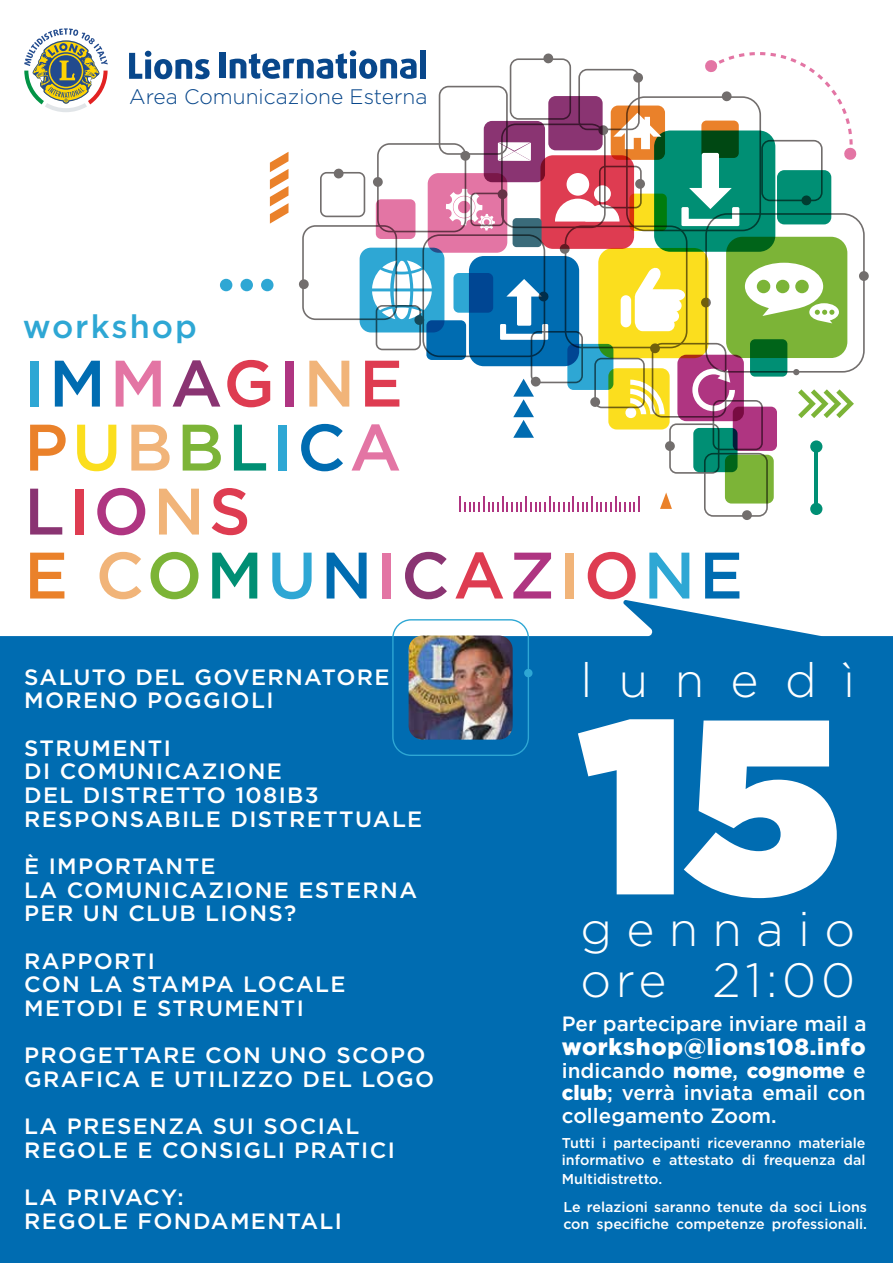
<style>
.page{position:relative;width:893px;height:1263px;background:#fff}
.page>*{position:absolute;margin:0;border:0;box-sizing:border-box;transform-origin:0 0}
.t1{font:900 248.4px "Gotham";color:#fff}
.t2{font:500 65.55px/63.9px "Gotham";letter-spacing:.06em;color:#de3c51}
.t3{font:300 48px/51px "Gotham";letter-spacing:.3em;color:#fff}
.t4{font:500 32.55px "Gotham";letter-spacing:.06em;color:#2ea7d4}
.t5{font:900 23.25px "Gotham";letter-spacing:.03em;color:#fff}
.t6{font:500 22.2px/23.7px "Gotham";letter-spacing:.06em;color:#fff}
.t7{font:300 21px "Gotham";color:#08478b}
.t8{font:500 20.7px/22.5px "Gotham";color:#fff;text-align:justify}
.t9{font:500 14.25px/16.5px "Gotham";color:#fff}
.s1{color:#2ea7d4}
.s2{color:#006cb1}
.s3{color:#e375a4}
.s4{color:#8a3472}
.s5{color:#af3581}
.s6{color:#f1b479}
.s7{color:#ea812a}
.s8{color:#fbde1e}
.s9{color:#7cb437}
.s10{color:#008f74}
.s11{font-weight:900}
</style>
<div class="page">
<svg style="left:24px;top:28px;width:84px;height:84px"></svg>
<svg style="left:129px;top:51px;width:81px;height:28px"></svg>
<div style="left:220px;top:52px;width:6px;height:26px;background:#08478b"></div>
<div style="left:0;top:600px;width:893px;height:663px;background:#006cb1"></div>
<div style="left:859px;top:271px;width:10px;height:10px;background:#726e6d;border-radius:4px"></div>
<div style="left:742px;top:510px;width:10px;height:10px;background:#726e6d;border-radius:4px"></div>
<div style="left:220px;top:279px;width:12px;height:12px;background:#2ea7d4;border-radius:50%"></div>
<svg style="left:230px;top:50px;width:635px;height:467px"></svg>
<img style="left:392px;top:619px;width:137px;height:137px">
<svg style="left:524px;top:668px;width:9px;height:10px"></svg>
<p class="t7" style="left:129px;top:83px;width:300px">Area Comunicazione Esterna</p>
<h3 class="t4" style="left:23px;top:305px;width:176px">workshop</h3>
<h2 class="t2" style="left:24px;top:351px;width:720px"><span class="s1">I</span><span class="s2">M</span><span class="s3">M</span><span class="s4">A</span>G<span class="s5">I</span><span class="s6">N</span>E<br><span class="s7">P</span><span class="s8">U</span><span class="s6">B</span><span class="s9">B</span><span class="s10">L</span><span class="s1">I</span><span class="s2">C</span><span class="s3">A<br></span><span class="s4">L</span>I<span class="s5">O</span><span class="s6">N</span>S<br><span class="s7">E</span> <span class="s6">C</span><span class="s9">O</span><span class="s10">M</span><span class="s1">U</span><span class="s2">N</span><span class="s3">I</span><span class="s4">C</span>A<span class="s5">Z</span><span class="s6">I</span>O<span class="s1">N</span><span class="s2">E</span></h2>
<p class="t6" style="left:24px;top:665px;width:367px">SALUTO DEL GOVERNATORE<br>MORENO POGGIOLI</p>
<p class="t6" style="left:24px;top:736px;width:400px">STRUMENTI<br>DI COMUNICAZIONE<br>DEL DISTRETTO 108IB3<br>RESPONSABILE DISTRETTUALE</p>
<p class="t6" style="left:24px;top:854px;width:394px">È IMPORTANTE<br>LA COMUNICAZIONE ESTERNA<br>PER UN CLUB LIONS?</p>
<p class="t6" style="left:24px;top:948px;width:323px">RAPPORTI<br>CON LA STAMPA LOCALE<br>METODI E STRUMENTI</p>
<p class="t6" style="left:24px;top:1043px;width:412px">PROGETTARE CON UNO SCOPO<br>GRAFICA E UTILIZZO DEL LOGO</p>
<p class="t6" style="left:24px;top:1114px;width:372px">LA PRESENZA SUI SOCIAL<br>REGOLE E CONSIGLI PRATICI</p>
<p class="t6" style="left:24px;top:1185px;width:319px">LA PRIVACY:<br>REGOLE FONDAMENTALI</p>
<h3 class="t3" style="left:580px;top:653px;width:276px">lunedì</h3>
<h1 class="t1" style="left:580px;top:628px;width:263px">15</h1>
<h3 class="t3" style="left:580px;top:902px;width:276px">gennaio ore 21:00</h3>
<p class="t8" style="left:562px;top:1012px;width:306px">Per partecipare inviare mail a</p>
<p class="t5" style="left:562px;top:1031px;width:305px">workshop@lions108.info</p>
<p class="t8" style="left:562px;top:1059px;width:305px">indicando <span class="s11">nome</span>, <span class="s11">cognome</span> e <span class="s11">club</span>; verrà inviata email con collegamento Zoom.</p>
<p class="t9" style="left:562px;top:1134px;width:305px">Tutti i partecipanti riceveranno materiale informativo e attestato di frequenza dal</p>
<p class="t9" style="left:562px;top:1164px;width:307px;line-height:28.3px">Multidistretto.<br>Le relazioni saranno tenute da soci Lions</p>
<p class="t9" style="left:563px;top:1215px;width:305px">con specifiche competenze professionali.</p>
</div>
